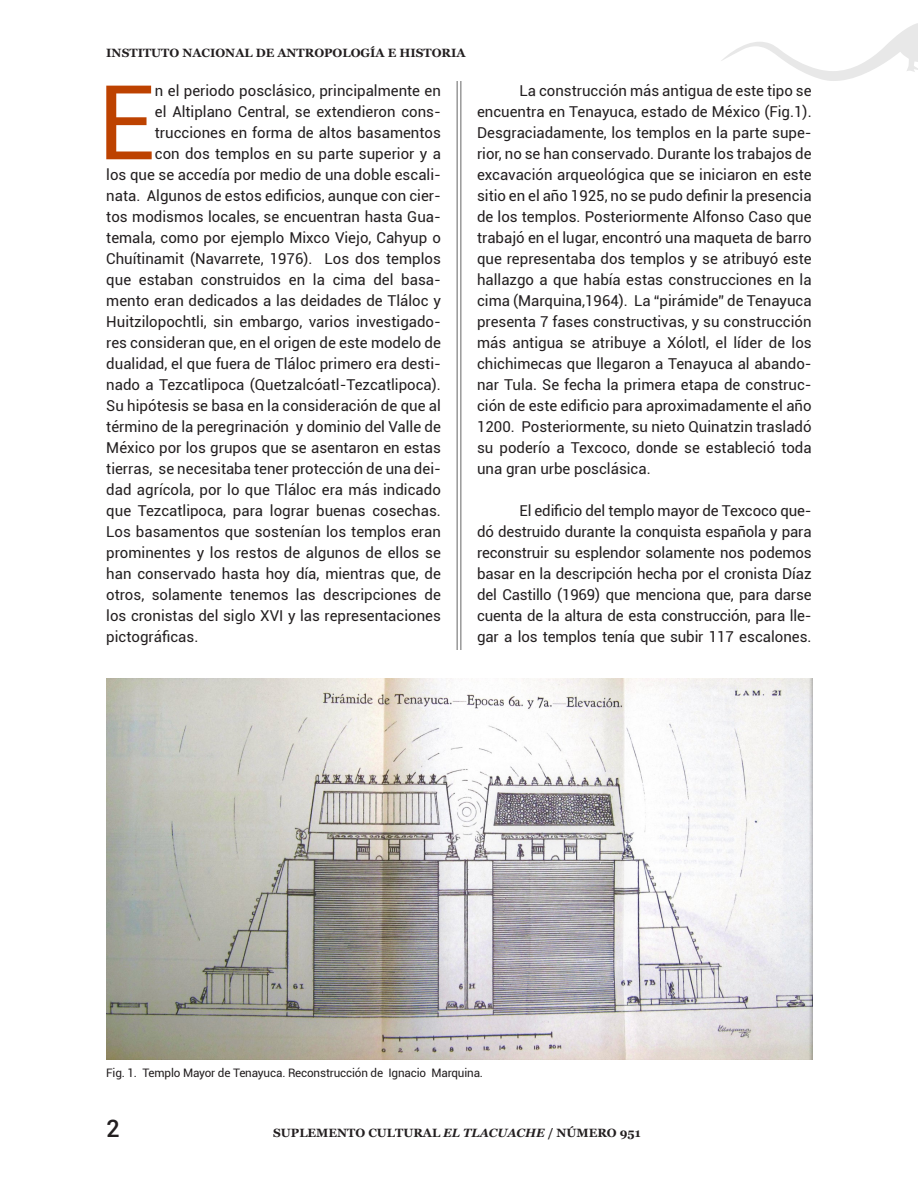
<style>
.page{position:relative;width:918px;height:1188px;background:#fff}
.page>*{position:absolute;margin:0;border:0;box-sizing:border-box;transform-origin:0 0}
.TEXTO_COMPLETO{font:103.65px "Roboto";color:#bd4200}
.t1{font:500 24px "Roboto";color:#231f20}
.TEXTO_COMPLETO-2{font:15px/21px "Roboto";color:#231f20;text-align:justify}
.t2{font:700 12px "Georgia";color:#231f20}
.t3{font:11.7px "Roboto";letter-spacing:-.015em;color:#231f20}
.s1{font-style:italic}
</style>
<div class="page">
<hr style="left:460px;top:81px;width:1px;height:1004px;background:#000001">
<hr style="left:457px;top:81px;width:1px;height:1004px;background:#000001">
<svg style="left:721px;top:23px;width:197px;height:58px"></svg>
<div style="left:442px;top:651px;width:36px;height:449px;background:#fff"></div>
<img style="left:106px;top:678px;width:707px;height:382px">
<p class="t2" style="left:106px;top:45px;width:361px">INSTITUTO NACIONAL DE ANTROPOLOGÍA E HISTORIA</p>
<p class="TEXTO_COMPLETO" style="left:98px;top:50px;width:59px">E</p>
<p class="TEXTO_COMPLETO-2" style="left:155px;top:80px;width:288px">n el periodo posclásico, principalmente en</p>
<p class="TEXTO_COMPLETO-2" style="left:155px;top:101px;width:288px">el Altiplano Central, se extendieron cons-</p>
<p class="TEXTO_COMPLETO-2" style="left:155px;top:122px;width:288px">trucciones en forma de altos basamentos</p>
<p class="TEXTO_COMPLETO-2" style="left:155px;top:143px;width:288px">con dos templos en su parte superior y a</p>
<p class="TEXTO_COMPLETO-2" style="left:106px;top:164px;width:336px">los que se accedía por medio de una doble escali-</p>
<p class="TEXTO_COMPLETO-2" style="left:106px;top:185px;width:336px">nata. Algunos de estos edificios, aunque con cier-</p>
<p class="TEXTO_COMPLETO-2" style="left:106px;top:206px;width:336px">tos modismos locales, se encuentran hasta Gua-</p>
<p class="TEXTO_COMPLETO-2" style="left:106px;top:227px;width:336px">temala, como por ejemplo Mixco Viejo, Cahyup o</p>
<p class="TEXTO_COMPLETO-2" style="left:106px;top:248px;width:336px">Chuítinamit (Navarrete, 1976). Los dos templos</p>
<p class="TEXTO_COMPLETO-2" style="left:106px;top:269px;width:336px">que estaban construidos en la cima del basa-</p>
<p class="TEXTO_COMPLETO-2" style="left:106px;top:290px;width:336px">mento eran dedicados a las deidades de Tláloc y</p>
<p class="TEXTO_COMPLETO-2" style="left:106px;top:311px;width:336px">Huitzilopochtli, sin embargo, varios investigado-</p>
<p class="TEXTO_COMPLETO-2" style="left:106px;top:332px;width:336px">res consideran que, en el origen de este modelo de</p>
<p class="TEXTO_COMPLETO-2" style="left:106px;top:353px;width:336px">dualidad, el que fuera de Tláloc primero era desti-</p>
<p class="TEXTO_COMPLETO-2" style="left:106px;top:374px;width:336px">nado a Tezcatlipoca (Quetzalcóatl-Tezcatlipoca).</p>
<p class="TEXTO_COMPLETO-2" style="left:106px;top:395px;width:336px">Su hipótesis se basa en la consideración de que al</p>
<p class="TEXTO_COMPLETO-2" style="left:106px;top:416px;width:336px">término de la peregrinación y dominio del Valle de</p>
<p class="TEXTO_COMPLETO-2" style="left:106px;top:437px;width:336px">México por los grupos que se asentaron en estas</p>
<p class="TEXTO_COMPLETO-2" style="left:106px;top:458px;width:336px">tierras, se necesitaba tener protección de una dei-</p>
<p class="TEXTO_COMPLETO-2" style="left:106px;top:479px;width:336px">dad agrícola, por lo que Tláloc era más indicado</p>
<p class="TEXTO_COMPLETO-2" style="left:106px;top:500px;width:336px">que Tezcatlipoca, para lograr buenas cosechas.</p>
<p class="TEXTO_COMPLETO-2" style="left:106px;top:521px;width:336px">Los basamentos que sostenían los templos eran</p>
<p class="TEXTO_COMPLETO-2" style="left:106px;top:542px;width:336px">prominentes y los restos de algunos de ellos se</p>
<p class="TEXTO_COMPLETO-2" style="left:106px;top:563px;width:336px">han conservado hasta hoy día, mientras que, de</p>
<p class="TEXTO_COMPLETO-2" style="left:106px;top:584px;width:336px">otros, solamente tenemos las descripciones de</p>
<p class="TEXTO_COMPLETO-2" style="left:106px;top:605px;width:336px">los cronistas del siglo XVI y las representaciones</p>
<p class="TEXTO_COMPLETO-2" style="left:106px;top:626px;width:94px">pictográficas.</p>
<p class="TEXTO_COMPLETO-2" style="left:477px;top:80px;width:336px;text-indent:43px">La construcción más antigua de este tipo se encuentra en Tenayuca, estado de México (Fig.1).<br>Desgraciadamente, los templos en la parte supe&shy;rior, no se han conservado. Durante los trabajos de excavación arqueológica que se iniciaron en este sitio en el año 1925, no se pudo definir la presencia de los templos. Posteriormente Alfonso Caso que trabajó en el lugar, encontró una maqueta de barro que representaba dos templos y se atribuyó este hallazgo a que había estas construcciones en la cima (Marquina,1964). La “pirámide” de Tenayuca presenta 7 fases constructivas, y su construcción más antigua se atribuye a Xólotl, el líder de los chichimecas que llegaron a Tenayuca al abando&shy;nar Tula. Se fecha la primera etapa de construc&shy;ción de este edificio para aproximadamente el año 1200. Posteriormente, su nieto Quinatzin trasladó su poderío a Texcoco, donde se estableció toda una gran urbe posclásica.</p>
<p class="TEXTO_COMPLETO-2" style="left:477px;top:500px;width:336px;text-indent:43px">El edificio del templo mayor de Texcoco que&shy;dó destruido durante la conquista española y para reconstruir su esplendor solamente nos podemos basar en la descripción hecha por el cronista Díaz del Castillo (1969) que menciona que, para darse cuenta de la altura de esta construcción, para lle&shy;gar a los templos tenía que subir 117 escalones.</p>
<p class="t3" style="left:106px;top:1065px;width:378px">Fig. 1. Templo Mayor de Tenayuca. Reconstrucción de Ignacio Marquina.</p>
<h2 class="t1" style="left:106px;top:1112px;width:15px">2</h2>
<p class="t2" style="left:273px;top:1125px;width:369px">SUPLEMENTO CULTURAL <span class="s1">EL TLACUACHE</span> / NÚMERO 951</p>
</div>
